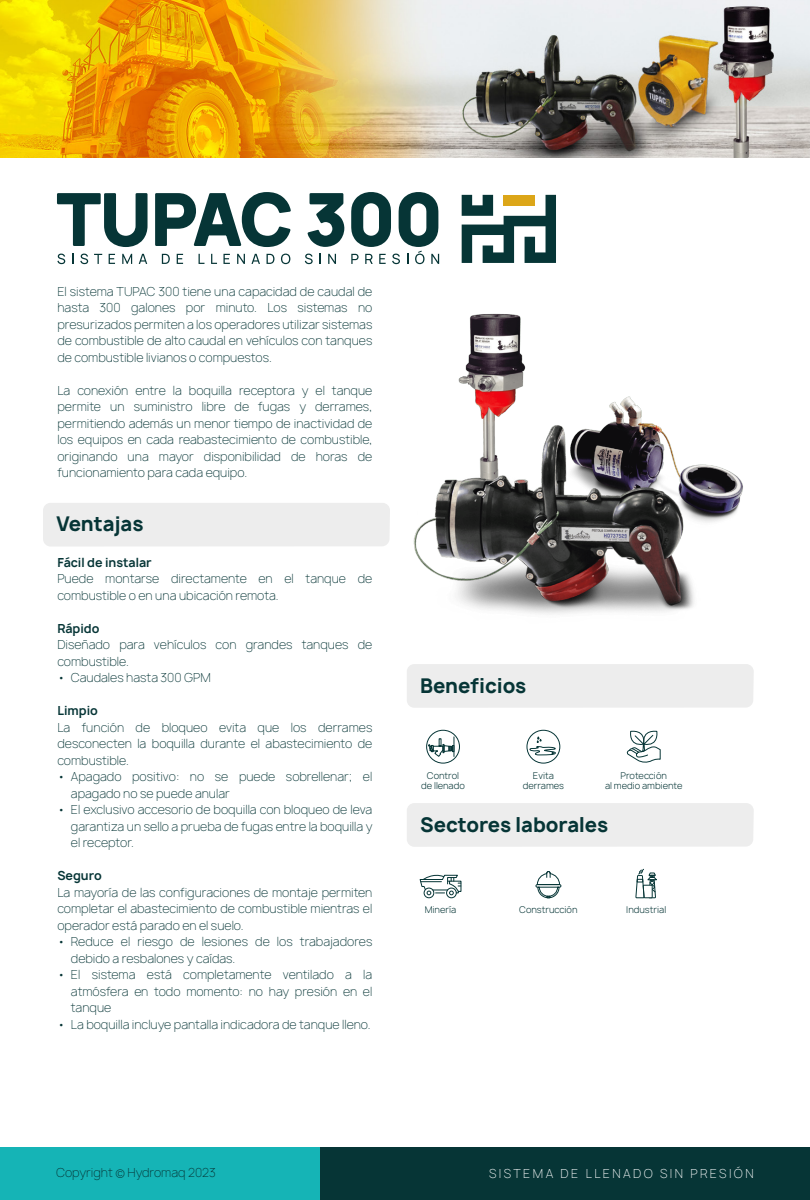
<style>
.page{position:relative;width:810px;height:1200px;background:#fff}
.page>*{position:absolute;margin:0;border:0;box-sizing:border-box;transform-origin:0 0}
.t1{font:800 19.5px "Manrope";color:#063536}
.t2{font:100 12px/16.5px "Manrope";color:#063536;text-align:justify}
.t3{font:700 12px "Manrope";color:#063536}
.t4{font:100 12px "Manrope";letter-spacing:.2em;color:#fff}
.t5{font:300 9px/10.5px "Manrope";color:#063536;text-align:center}
</style>
<div class="page">
<div style="left:0;top:1148px;width:320px;height:52px;background:#15b4b6"></div>
<div style="left:320px;top:1148px;width:490px;height:52px;background:#063536"></div>
<svg style="left:462px;top:195px;width:94px;height:68px"></svg>
<svg style="left:57px;top:254px;width:8px;height:10px"></svg>
<svg style="left:80px;top:254px;width:8px;height:10px"></svg>
<svg style="left:94px;top:254px;width:8px;height:10px"></svg>
<svg style="left:109px;top:254px;width:6px;height:10px"></svg>
<svg style="left:122px;top:254px;width:10px;height:10px"></svg>
<svg style="left:139px;top:254px;width:8px;height:10px"></svg>
<svg style="left:162px;top:254px;width:8px;height:10px"></svg>
<svg style="left:177px;top:254px;width:6px;height:10px"></svg>
<svg style="left:199px;top:254px;width:5px;height:10px"></svg>
<svg style="left:211px;top:254px;width:6px;height:10px"></svg>
<svg style="left:223px;top:254px;width:7px;height:10px"></svg>
<svg style="left:237px;top:254px;width:8px;height:10px"></svg>
<svg style="left:251px;top:254px;width:9px;height:10px"></svg>
<svg style="left:267px;top:254px;width:7px;height:10px"></svg>
<svg style="left:281px;top:254px;width:9px;height:10px"></svg>
<svg style="left:57px;top:192px;width:234px;height:55px"></svg>
<svg style="left:305px;top:192px;width:135px;height:72px"></svg>
<div style="left:43px;top:503px;width:347px;height:43px;background:#ededed"></div>
<div style="left:407px;top:803px;width:347px;height:44px;background:#ededed"></div>
<svg style="left:635px;top:868px;width:22px;height:31px"></svg>
<div style="left:536px;top:884px;width:25px;height:4px;border:1px solid #063536"></div>
<svg style="left:537px;top:871px;width:23px;height:27px"></svg>
<div style="left:446px;top:888px;width:11px;height:10px;border:1px solid #063536;border-radius:50%"></div>
<div style="left:424px;top:888px;width:10px;height:10px;border:1px solid #063536;border-radius:50%"></div>
<svg style="left:419px;top:874px;width:43px;height:21px"></svg>
<div style="left:407px;top:664px;width:347px;height:44px;background:#ededed"></div>
<svg style="left:626px;top:730px;width:35px;height:33px"></svg>
<div style="left:527px;top:730px;width:33px;height:33px;border:1px solid #063536;border-radius:50%"></div>
<svg style="left:528px;top:736px;width:29px;height:20px"></svg>
<svg style="left:428px;top:737px;width:27px;height:20px"></svg>
<div style="left:426px;top:730px;width:34px;height:33px;border:1px solid #063536;border-radius:50%"></div>
<img style="left:413px;top:313px;width:330px;height:301px">
<img style="left:0;top:0;width:810px;height:157px">
<p class="t2" style="left:57px;top:283px;width:317px">El sistema TUPAC 300 tiene una capacidad de caudal de hasta 300 galones por minuto. Los sistemas no presurizados permiten a los operadores utilizar sistemas de combustible de alto caudal en vehículos con tanques de combustible livianos o compuestos.</p>
<p class="t2" style="left:57px;top:382px;width:317px">La conexión entre la boquilla receptora y el tanque permite un suministro libre de fugas y derrames, permitiendo además un menor tiempo de inactividad de los equipos en cada reabastecimiento de combustible, originando una mayor disponibilidad de horas de funcionamiento para cada equipo.</p>
<h1 class="t1" style="left:56px;top:511px;width:89px">Ventajas</h1>
<p class="t3" style="left:57px;top:554px;width:96px">Fácil de instalar</p>
<p class="t2" style="left:57px;top:571px;width:317px">Puede montarse directamente en el tanque de combustible o en una ubicación remota.</p>
<p class="t3" style="left:57px;top:620px;width:44px">Rápido</p>
<p class="t2" style="left:57px;top:637px;width:316px">Diseñado para vehículos con grandes tanques de combustible.</p>
<p class="t2" style="left:57px;top:670px;width:155px">• Caudales hasta 300 GPM</p>
<p class="t3" style="left:57px;top:703px;width:42px">Limpio</p>
<p class="t2" style="left:57px;top:719px;width:317px">La función de bloqueo evita que los derrames desconecten la boquilla durante el abastecimiento de combustible.</p>
<p class="t2" style="left:71px;top:769px;width:303px;text-indent:-14px">• Apagado positivo: no se puede sobrellenar; el apagado no se puede anular</p>
<p class="t2" style="left:71px;top:802px;width:303px;text-indent:-14px">• El exclusivo accesorio de boquilla con bloqueo de leva garantiza un sello a prueba de fugas entre la boquilla y el receptor.</p>
<p class="t3" style="left:57px;top:868px;width:46px">Seguro</p>
<p class="t2" style="left:57px;top:884px;width:317px">La mayoría de las configuraciones de montaje permiten completar el abastecimiento de combustible mientras el operador está parado en el suelo.</p>
<p class="t2" style="left:71px;top:934px;width:303px;text-indent:-14px">• Reduce el riesgo de lesiones de los trabajadores debido a resbalones y caídas.</p>
<p class="t2" style="left:71px;top:967px;width:303px;text-indent:-14px">• El sistema está completamente ventilado a la atmósfera en todo momento: no hay presión en el tanque</p>
<p class="t2" style="left:57px;top:1016px;width:315px">• La boquilla incluye pantalla indicadora de tanque lleno.</p>
<h1 class="t1" style="left:420px;top:672px;width:108px">Beneficios</h1>
<p class="t5" style="left:421px;top:770px;width:45px">Control de llenado</p>
<p class="t5" style="left:523px;top:770px;width:43px">Evita derrames</p>
<p class="t5" style="left:605px;top:770px;width:79px">Protección<br>al medio ambiente</p>
<h1 class="t1" style="left:420px;top:811px;width:190px">Sectores laborales</h1>
<p class="t5" style="left:425px;top:905px;width:33px">Minería</p>
<p class="t5" style="left:519px;top:905px;width:60px">Construcción</p>
<p class="t5" style="left:626px;top:905px;width:42px">Industrial</p>
<p class="t2" style="left:56px;top:1165px;width:161px">Copyright © Hydromaq 2023</p>
<p class="t4" style="left:489px;top:1166px;width:266px">SISTEMA DE LLENADO SIN PRESIÓN</p>
</div>
